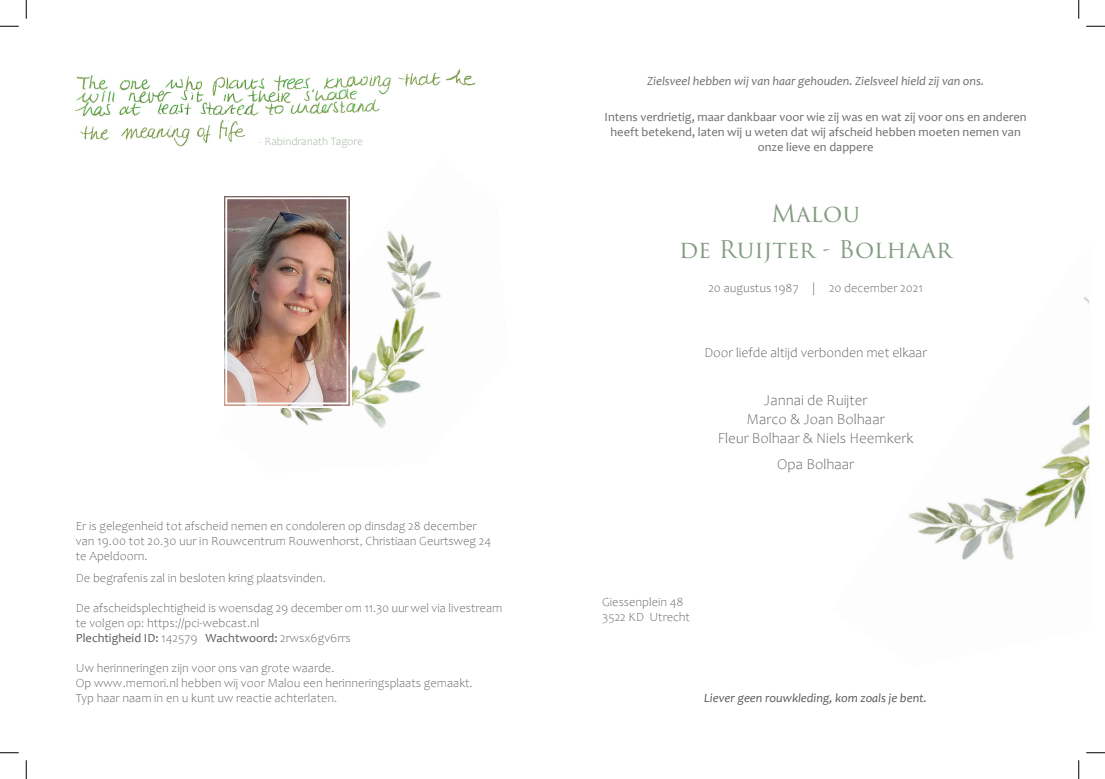
<style>
.page{position:relative;width:1105px;height:779px;background:#fff}
.page>*{position:absolute;margin:0;border:0;box-sizing:border-box;transform-origin:0 0}
.t1{font:23.75px "Trajan Pro 3";color:#839b81}
.t2{font:300 15px "Candara";color:#57585a}
.t3{font:300 13.75px "Candara";color:#57585a}
.t4{font:300 12.5px/15px "Candara";color:#57585a}
.Zakelijke_tekst{font:12.5px/15px "Candara";color:#6c6d70;text-align:center}
.Zakelijke_tekst-2{font:italic 12.5px "Candara";color:#6c6d70}
.t5{font:italic 12.5px "Candara";color:#57585a}
.t6{font:300 11.25px "Candara";color:#98ab94}
.s1{font-weight:400}
</style>
<div class="page">
<img style="left:908px;top:297px;width:181px;height:263px">
<img style="left:75px;top:69px;width:402px;height:78px">
<img style="left:280px;top:231px;width:161px;height:197px">
<img style="left:224px;top:196px;width:129px;height:213px">
<div style="left:225px;top:197px;width:123px;height:207px;border:2px solid #fff"></div>
<svg style="left:0;top:25px;width:19px;height:2px"></svg>
<svg style="left:1086px;top:25px;width:19px;height:2px"></svg>
<svg style="left:0;top:752px;width:19px;height:1px"></svg>
<svg style="left:1086px;top:752px;width:19px;height:1px"></svg>
<svg style="left:25px;top:0;width:2px;height:19px"></svg>
<svg style="left:25px;top:760px;width:2px;height:19px"></svg>
<svg style="left:1078px;top:0;width:1px;height:19px"></svg>
<svg style="left:1078px;top:760px;width:1px;height:19px"></svg>
<p class="t6" style="left:259px;top:136px;width:105px">- Rabindranath Tagore</p>
<p class="t4" style="left:76px;top:518px;width:417px">Er is gelegenheid tot afscheid nemen en condoleren op dinsdag 28 december van 19.00 tot 20.30 uur in Rouwcentrum Rouwenhorst, Christiaan Geurtsweg 24 te Apeldoorn.</p>
<p class="t4" style="left:76px;top:570px;width:252px">De begrafenis zal in besloten kring plaatsvinden.</p>
<p class="t4" style="left:76px;top:600px;width:428px">De afscheidsplechtigheid is woensdag 29 december om 11.30 uur wel via livestream te volgen op: https://pci-webcast.nl<br><span class="s1">Plechtigheid ID:</span> 142579 <span class="s1">Wachtwoord:</span> 2rwsx6gv6rrs</p>
<p class="t4" style="left:76px;top:660px;width:260px">Uw herinneringen zijn voor ons van grote waarde.</p>
<p class="t4" style="left:76px;top:675px;width:398px">Op www.memori.nl hebben wij voor Malou een herinneringsplaats gemaakt.<br>Typ haar naam in en u kunt uw reactie achterlaten.</p>
<p class="Zakelijke_tekst-2" style="left:647px;top:73px;width:339px">Zielsveel hebben wij van haar gehouden. Zielsveel hield zij van ons.</p>
<p class="Zakelijke_tekst" style="left:605px;top:109px;width:424px">Intens verdrietig, maar dankbaar voor wie zij was en wat zij voor ons en anderen heeft betekend, laten wij u weten dat wij afscheid hebben moeten nemen van onze lieve en dappere</p>
<p class="t1" style="left:771px;top:197px;width:91px">Malou</p>
<p class="t1" style="left:679px;top:233px;width:274px">de Ruijter - Bolhaar</p>
<p class="t4" style="left:708px;top:280px;width:216px">20 augustus 1987 | 20 december 2021</p>
<p class="t3" style="left:704px;top:345px;width:224px">Door liefde altijd verbonden met elkaar</p>
<p class="t2" style="left:764px;top:392px;width:105px">Jannai de Ruijter</p>
<p class="t2" style="left:747px;top:411px;width:139px">Marco &amp; Joan Bolhaar</p>
<p class="t2" style="left:718px;top:430px;width:197px">Fleur Bolhaar &amp; Niels Heemkerk</p>
<p class="t2" style="left:777px;top:456px;width:78px">Opa Bolhaar</p>
<p class="t4" style="left:602px;top:594px;width:83px">Giessenplein 48</p>
<p class="t4" style="left:602px;top:609px;width:89px">3522 KD Utrecht</p>
<p class="t5" style="left:704px;top:690px;width:224px">Liever geen rouwkleding, kom zoals je bent.</p>
</div>
